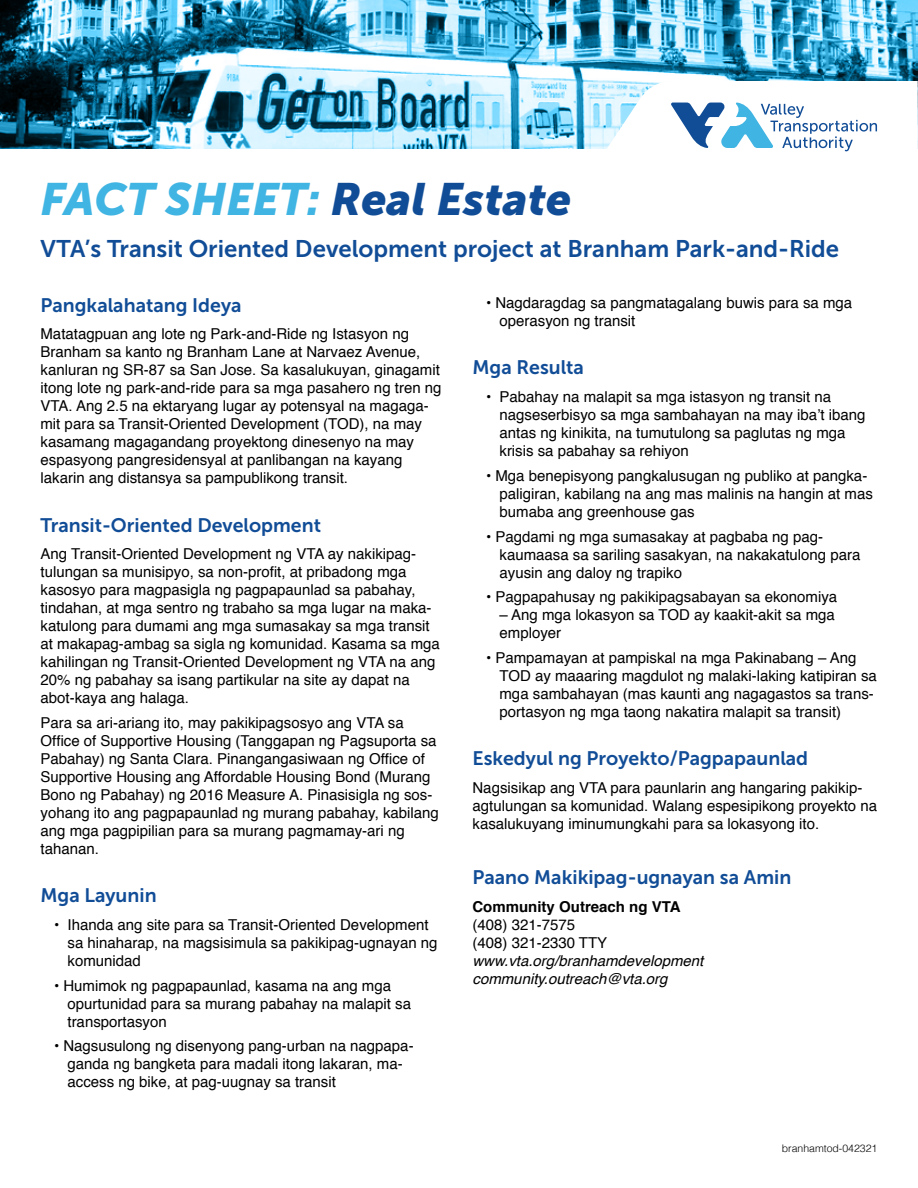
<style>
.page{position:relative;width:918px;height:1188px;background:#fff}
.page>*{position:absolute;margin:0;border:0;box-sizing:border-box;transform-origin:0 0}
.t1{font:italic 45px "Museo Sans 900";color:#40b4e2}
.t2{font:24px "Museo Sans 700";color:#114d97}
.t3{font:19.5px "Museo Sans 700";color:#114d97}
.t4{font:15px/18px "Helvetica";color:#000}
.t5{font:italic 15px/18px "Helvetica";color:#000}
.t6{font:700 15px "Helvetica";color:#000}
.t7{font:300 10.5px "Helvetica";color:#000}
.s1{color:#114d97}
</style>
<div class="page">
<svg style="left:0;top:0;width:918px;height:148px;background:#62a6c1"></svg>
<svg style="left:587px;top:81px;width:331px;height:71px"></svg>
<h1 class="t1" style="left:40px;top:173px;width:532px">FACT SHEET: <span class="s1">Real Estate</span></h1>
<h2 class="t2" style="left:40px;top:235px;width:800px">VTA’s Transit Oriented Development project at Branham Park-and-Ride</h2>
<h3 class="t3" style="left:40px;top:294px;width:203px">Pangkalahatang Ideya</h3>
<p class="t4" style="left:40px;top:326px;width:403px">Matatagpuan ang lote ng Park-and-Ride ng Istasyon ng Branham sa kanto ng Branham Lane at Narvaez Avenue, kanluran ng SR-87 sa San Jose. Sa kasalukuyan, ginagamit itong lote ng park-and-ride para sa mga pasahero ng tren ng VTA. Ang 2.5 na ektaryang lugar ay potensyal na magaga&shy;mit para sa Transit-Oriented Development (TOD), na may kasamang magagandang proyektong dinesenyo na may espasyong pangresidensyal at panlibangan na kayang lakarin ang distansya sa pampublikong transit.</p>
<h3 class="t3" style="left:40px;top:514px;width:282px">Transit-Oriented Development</h3>
<p class="t4" style="left:40px;top:545px;width:401px">Ang Transit-Oriented Development ng VTA ay nakikipag&shy;tulungan sa munisipyo, sa non-profit, at pribadong mga kasosyo para magpasigla ng pagpapaunlad sa pabahay, tindahan, at mga sentro ng trabaho sa mga lugar na maka&shy;katulong para dumami ang mga sumasakay sa mga transit at makapag-ambag sa sigla ng komunidad. Kasama sa mga kahilingan ng Transit-Oriented Development ng VTA na ang 20% ng pabahay sa isang partikular na site ay dapat na abot-kaya ang halaga.</p>
<p class="t4" style="left:40px;top:714px;width:400px">Para sa ari-ariang ito, may pakikipagsosyo ang VTA sa Office of Supportive Housing (Tanggapan ng Pagsuporta sa Pabahay) ng Santa Clara. Pinangangasiwaan ng Office of Supportive Housing ang Affordable Housing Bond (Murang Bono ng Pabahay) ng 2016 Measure A. Pinasisigla ng sos&shy;yohang ito ang pagpapaunlad ng murang pabahay, kabilang ang mga pagpipilian para sa murang pagmamay-ari ng tahanan.</p>
<h3 class="t3" style="left:40px;top:885px;width:118px">Mga Layunin</h3>
<p class="t4" style="left:68px;top:916px;width:372px;text-indent:-14px">• Ihanda ang site para sa Transit-Oriented Development sa hinaharap, na magsisimula sa pakikipag-ugnayan ng komunidad</p>
<p class="t4" style="left:68px;top:977px;width:345px;text-indent:-14px">• Humimok ng pagpapaunlad, kasama na ang mga opurtunidad para sa murang pabahay na malapit sa transportasyon</p>
<p class="t4" style="left:67px;top:1038px;width:348px;text-indent:-13px">• Nagsusulong ng disenyong pang-urban na nagpapa&shy;ganda ng bangketa para madali itong lakaran, ma&shy;access ng bike, at pag-uugnay sa transit</p>
<p class="t4" style="left:500px;top:294px;width:354px;text-indent:-14px">• Nagdaragdag sa pangmatagalang buwis para sa mga operasyon ng transit</p>
<h3 class="t3" style="left:472px;top:357px;width:113px">Mga Resulta</h3>
<p class="t4" style="left:500px;top:388px;width:367px;text-indent:-14px">• Pabahay na malapit sa mga istasyon ng transit na nagseserbisyo sa mga sambahayan na may iba’t ibang antas ng kinikita, na tumutulong sa paglutas ng mga krisis sa pabahay sa rehiyon</p>
<p class="t4" style="left:500px;top:467px;width:375px;text-indent:-14px">• Mga benepisyong pangkalusugan ng publiko at pangka&shy;paligiran, kabilang na ang mas malinis na hangin at mas bumaba ang greenhouse gas</p>
<p class="t4" style="left:500px;top:528px;width:363px;text-indent:-14px">• Pagdami ng mga sumasakay at pagbaba ng pag&shy;kaumaasa sa sariling sasakyan, na nakakatulong para ayusin ang daloy ng trapiko</p>
<p class="t4" style="left:486px;top:589px;width:353px">• Pagpapahusay ng pakikipagsabayan sa ekonomiya</p>
<p class="t4" style="left:500px;top:607px;width:337px">– Ang mga lokasyon sa TOD ay kaakit-akit sa mga employer</p>
<p class="t4" style="left:500px;top:649px;width:379px;text-indent:-14px">• Pampamayan at pampiskal na mga Pakinabang – Ang TOD ay maaaring magdulot ng malaki-laking katipiran sa mga sambahayan (mas kaunti ang nagagastos sa trans&shy;portasyon ng mga taong nakatira malapit sa transit)</p>
<h3 class="t3" style="left:472px;top:748px;width:337px">Eskedyul ng Proyekto/Pagpapaunlad</h3>
<p class="t4" style="left:472px;top:779px;width:406px">Nagsisikap ang VTA para paunlarin ang hangaring pakikip&shy;agtulungan sa komunidad. Walang espesipikong proyekto na kasalukuyang iminumungkahi para sa lokasyong ito.</p>
<h3 class="t3" style="left:472px;top:866px;width:320px">Paano Makikipag-ugnayan sa Amin</h3>
<p class="t6" style="left:472px;top:894px;width:210px">Community Outreach ng VTA</p>
<p class="t4" style="left:472px;top:916px;width:136px">(408) 321-7575 (408) 321-2330 TTY</p>
<p class="t5" style="left:472px;top:952px;width:232px">www.vta.org/branhamdevelopment community.outreach@vta.org</p>
<p class="t7" style="left:782px;top:1139px;width:97px">branhamtod-042321</p>
</div>
